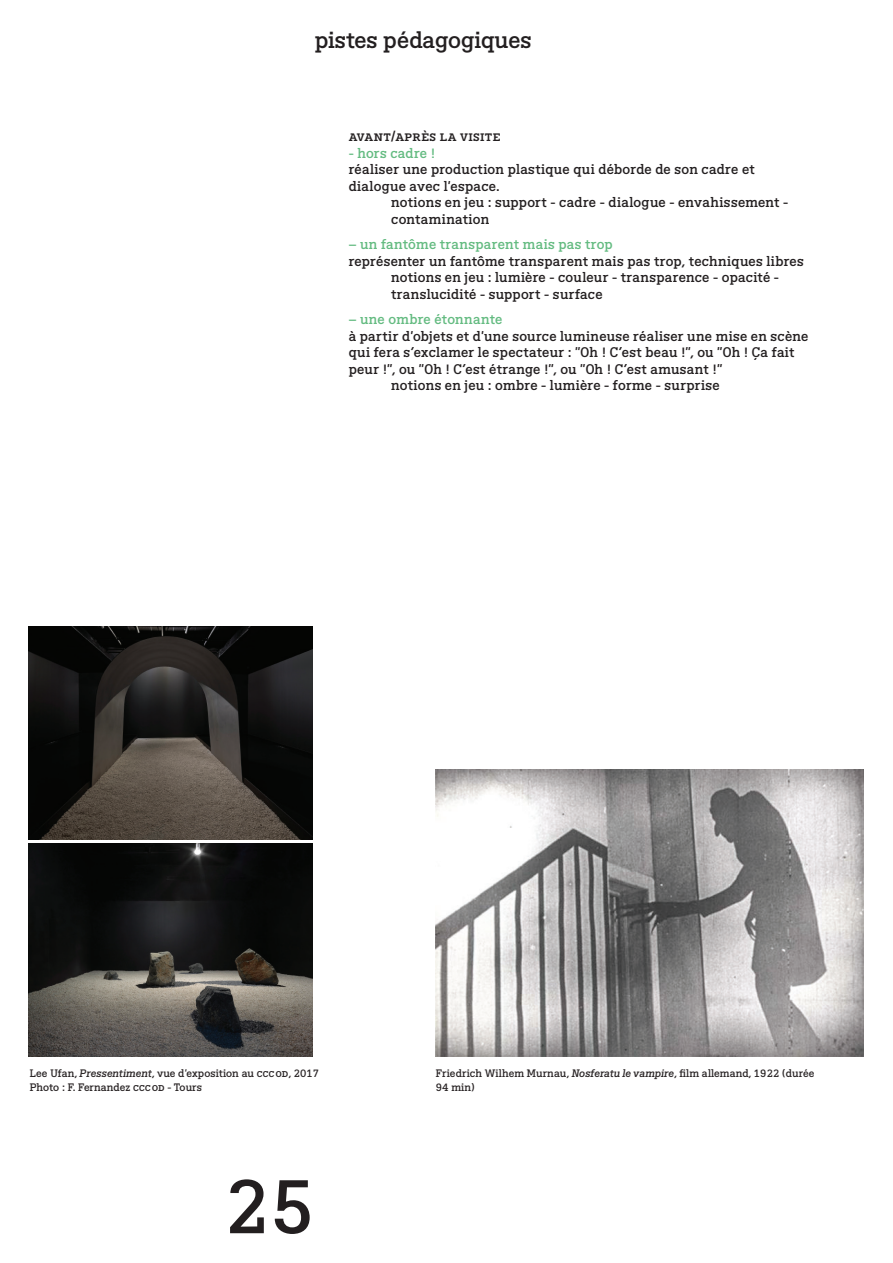
<style>
.page{position:relative;width:893px;height:1263px;background:#fff}
.page>*{position:absolute;margin:0;border:0;box-sizing:border-box;transform-origin:0 0}
.t1{font:75px "BVHCCCOD Titrage";color:#231f20}
.t2{font:22.5px "BVHCCCOD";color:#231f20}
.t3{font:13.5px/16.5px "BVHCCCOD";letter-spacing:.02em;color:#231f20}
.t4{font:13.5px "BVHCCCOD";letter-spacing:.015em;color:#64bb81}
.t5{font:10.5px/13.5px "BVHCCCOD";letter-spacing:.01em;color:#2a2526}
.s1{font-style:italic}
</style>
<div class="page">
<img style="left:29px;top:843px;width:284px;height:213px">
<img style="left:436px;top:770px;width:427px;height:286px">
<img style="left:29px;top:627px;width:284px;height:213px">
<h2 class="t2" style="left:315px;top:25px;width:218px">pistes pédagogiques</h2>
<p class="t3" style="left:349px;top:129px;width:153px">avant/après la visite</p>
<p class="t4" style="left:349px;top:144px;width:88px">- hors cadre !</p>
<p class="t3" style="left:349px;top:162px;width:408px">réaliser une production plastique qui déborde de son cadre et dialogue avec l'espace.</p>
<p class="t3" style="left:391px;top:195px;width:399px">notions en jeu : support - cadre - dialogue - envahissement - contamination</p>
<p class="t4" style="left:349px;top:236px;width:266px">– un fantôme transparent mais pas trop</p>
<p class="t3" style="left:391px;top:254px;width:414px;text-indent:-43px">représenter un fantôme transparent mais pas trop, techniques libres notions en jeu : lumière - couleur - transparence - opacité - translucidité - support - surface</p>
<p class="t4" style="left:349px;top:311px;width:155px">– une ombre étonnante</p>
<p class="t3" style="left:349px;top:329px;width:461px">à partir d'objets et d'une source lumineuse réaliser une mise en scène</p>
<p class="t3" style="left:349px;top:345px;width:447px">qui fera s’exclamer le spectateur : "Oh ! C’est beau !", ou "Oh ! Ça fait</p>
<p class="t3" style="left:349px;top:362px;width:375px">peur !", ou "Oh ! C’est étrange !", ou "Oh ! C’est amusant !"</p>
<p class="t3" style="left:391px;top:378px;width:330px">notions en jeu : ombre - lumière - forme - surprise</p>
<p class="t5" style="left:30px;top:1067px;width:291px">Lee Ufan, <span class="s1">Pressentiment</span>, vue d'exposition au cccod, 2017<br>Photo : F. Fernandez cccod - Tours</p>
<p class="t5" style="left:436px;top:1067px;width:380px">Friedrich Wilhem Murnau, <span class="s1">Nosferatu le vampire</span>, film allemand, 1922 (durée<br>94 min)</p>
<h1 class="t1" style="left:225px;top:1157px;width:91px">25</h1>
</div>
